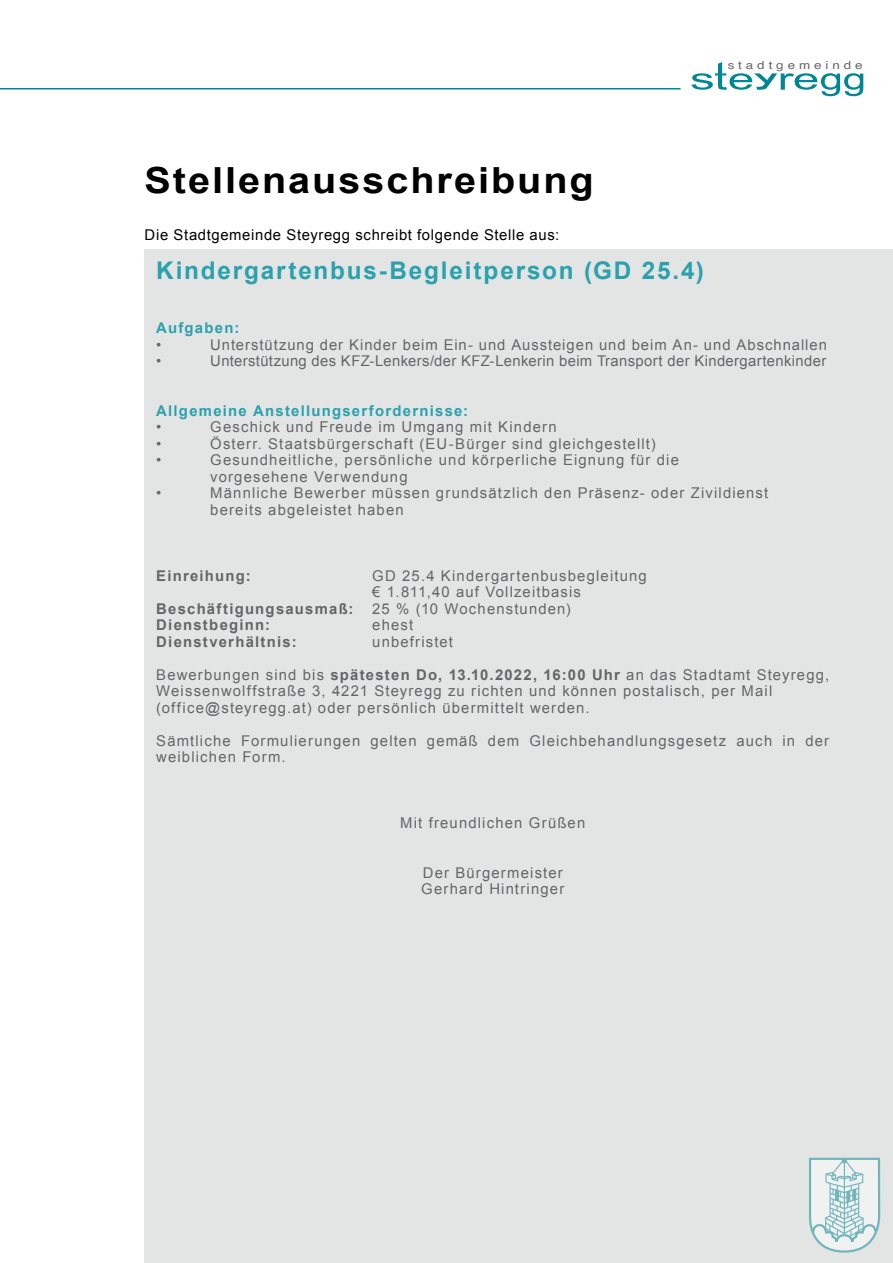
<style>
.page{position:relative;width:893px;height:1263px;background:#fff}
.page>*{position:absolute;margin:0;border:0;box-sizing:border-box;transform-origin:0 0}
.t1{font:700 36px "Arial";letter-spacing:.05em;color:#000;scale:1.1 1}
.t2{font:700 24.3px "Arial";letter-spacing:.075em;color:#2aa1ad}
.t3{font:14.85px/16.5px "Arial";letter-spacing:.075em;color:#646567}
.t4{font:14.85px "Arial";letter-spacing:.025em;color:#646567}
.t5{font:700 14.85px "Arial";letter-spacing:.085em;color:#646567}
.t6{font:14.85px "Arial";letter-spacing:.045em;color:#000}
.t7{font:700 14.85px "Arial";letter-spacing:.085em;color:#2aa1ad}
.t8{font:11.1px "Helvetica";letter-spacing:.295em;color:#646567;scale:1.2 1}
.s1{font-weight:700}
</style>
<div class="page">
<div style="left:145px;top:250px;width:748px;height:1013px;background:#e3e4e4"></div>
<svg style="left:808px;top:1157px;width:73px;height:96px"></svg>
<svg style="left:691px;top:62px;width:172px;height:34px"></svg>
<hr style="left:0;top:88px;width:681px;height:1px;background:#008795">
<h1 class="t1" style="left:145px;top:155px;width:410px">Stellenausschreibung</h1>
<p class="t6" style="left:145px;top:225px;width:416px">Die Stadtgemeinde Steyregg schreibt folgende Stelle aus:</p>
<p class="t8" style="left:728px;top:57px;width:114px">stadtgemeinde</p>
<h2 class="t2" style="left:156px;top:254px;width:549px">Kindergartenbus-Begleitperson (GD 25.4)</h2>
<p class="t7" style="left:156px;top:318px;width:85px">Aufgaben:</p>
<p class="t3" style="left:156px;top:336px;width:7px">•</p>
<p class="t3" style="left:210px;top:336px;width:618px">Unterstützung der Kinder beim Ein- und Aussteigen und beim An- und Abschnallen</p>
<p class="t3" style="left:156px;top:353px;width:7px">•</p>
<p class="t4" style="left:210px;top:351px;width:617px">Unterstützung des KFZ-Lenkers/der KFZ-Lenkerin beim Transport der Kindergartenkinder</p>
<p class="t7" style="left:156px;top:400px;width:313px">Allgemeine Anstellungserfordernisse:</p>
<p class="t3" style="left:156px;top:419px;width:7px">•</p>
<p class="t3" style="left:210px;top:419px;width:348px">Geschick und Freude im Umgang mit Kindern</p>
<p class="t3" style="left:156px;top:435px;width:7px">•</p>
<p class="t3" style="left:210px;top:435px;width:447px">Österr. Staatsbürgerschaft (EU-Bürger sind gleichgestellt)</p>
<p class="t3" style="left:156px;top:452px;width:7px">•</p>
<p class="t3" style="left:210px;top:452px;width:470px">Gesundheitliche, persönliche und körperliche Eignung für die vorgesehene Verwendung</p>
<p class="t3" style="left:156px;top:485px;width:7px">•</p>
<p class="t3" style="left:210px;top:485px;width:559px">Männliche Bewerber müssen grundsätzlich den Präsenz- oder Zivildienst bereits abgeleistet haben</p>
<p class="t5" style="left:156px;top:565px;width:96px">Einreihung:</p>
<p class="t3" style="left:372px;top:567px;width:276px">GD 25.4 Kindergartenbusbegleitung € 1.811,40 auf Vollzeitbasis</p>
<p class="t5" style="left:156px;top:598px;width:199px">Beschäftigungsausmaß:</p>
<p class="t3" style="left:372px;top:600px;width:200px">25 % (10 Wochenstunden)</p>
<p class="t5" style="left:156px;top:615px;width:115px">Dienstbeginn:</p>
<p class="t3" style="left:372px;top:617px;width:42px">ehest</p>
<p class="t5" style="left:156px;top:631px;width:142px">Dienstverhältnis:</p>
<p class="t3" style="left:372px;top:633px;width:82px">unbefristet</p>
<p class="t3" style="left:156px;top:666px;width:674px">Bewerbungen sind bis <span class="s1">spätesten Do, 13.10.2022, 16:00 Uhr</span> an das Stadtamt Steyregg,<br>Weissenwolffstraße 3, 4221 Steyregg zu richten und können postalisch, per Mail (office@steyregg.at) oder persönlich übermittelt werden.</p>
<p class="t3" style="left:156px;top:732px;width:674px">Sämtliche Formulierungen gelten gemäß dem Gleichbehandlungsgesetz auch in der weiblichen Form.</p>
<p class="t3" style="left:400px;top:815px;width:187px">Mit freundlichen Grüßen</p>
<p class="t3" style="left:421px;top:864px;width:145px">Der Bürgermeister<br>Gerhard Hintringer</p>
</div>
